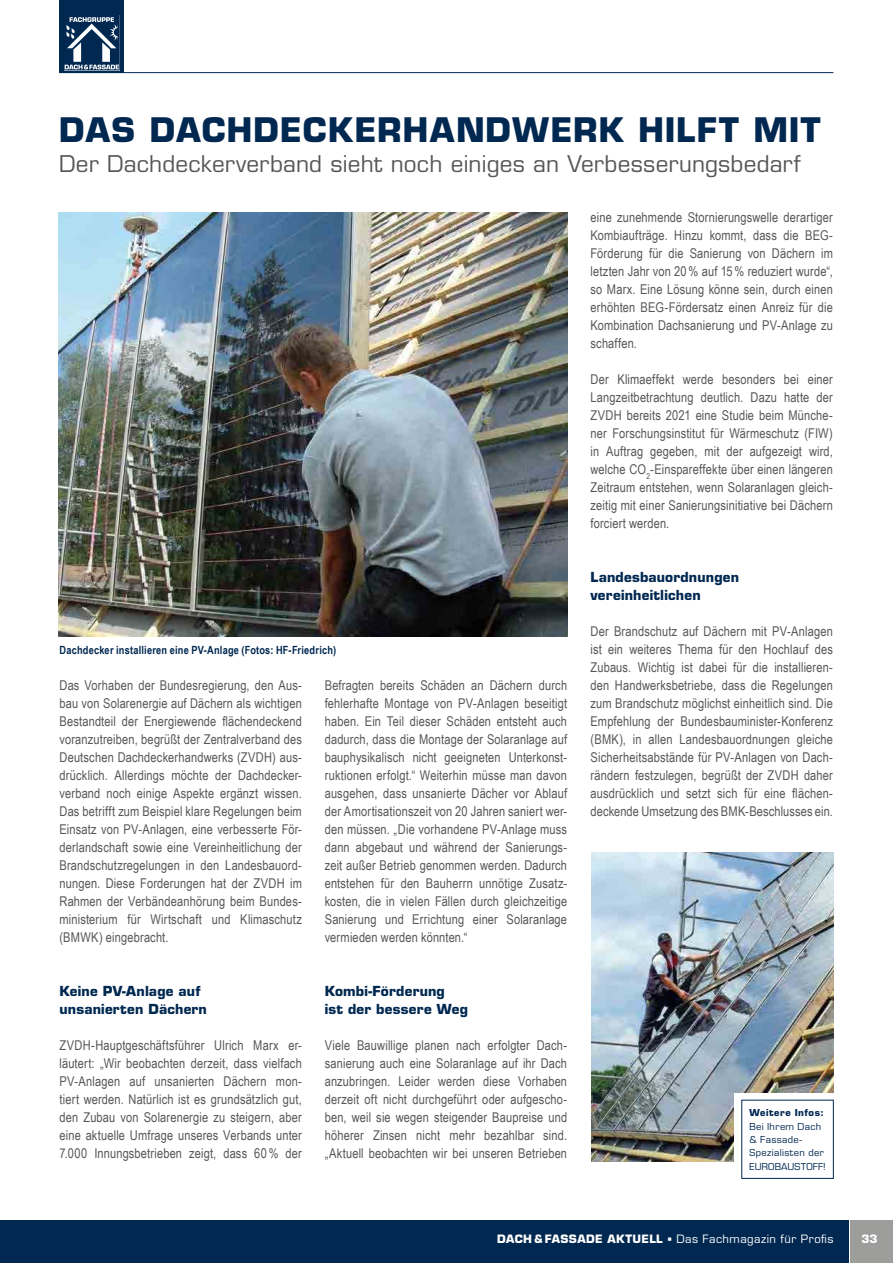
<style>
.page{position:relative;width:893px;height:1263px;background:#fff}
.page>*{position:absolute;margin:0;border:0;box-sizing:border-box;transform-origin:0 0}
.t1{font:700 33px "Eurostile LT Std";letter-spacing:.025em;color:#002851}
.t2{font:22.5px "Eurostile LT Std";letter-spacing:.01em;color:#575756}
.t3{font:13.5px/18px "Arial Narrow";letter-spacing:.01em;color:#575756;text-align:justify}
.t4{font:700 13.5px/18px "Eurostile LT Std";letter-spacing:.015em;color:#002851}
.t5{font:700 11.25px "Arial Narrow";letter-spacing:.02em;color:#002851}
.t6{font:11.25px "Eurostile LT Std";letter-spacing:.04em;color:#fff}
.t7{font:700 11.25px "Eurostile LT Std";color:#fff}
.t8{font:9.3px/13.4px "Eurostile LT Std";letter-spacing:.035em;color:#002851}
.t9{font:700 9.3px "Eurostile LT Std";letter-spacing:.06em;color:#002851}
.s1{font-weight:700}
.s2{font-family:"Minion Pro"}
</style>
<div class="page">
<div style="left:0;top:1220px;width:849px;height:43px;background:#002851"></div>
<div style="left:850px;top:1220px;width:43px;height:43px;background:#9d9d9c"></div>
<div style="left:60px;top:0;width:64px;height:73px;background:#002851"></div>
<hr style="left:60px;top:72px;width:773px;height:1px;background:#002851">
<svg style="left:64px;top:17px;width:55px;height:53px"></svg>
<img style="left:591px;top:852px;width:242px;height:309px">
<img style="left:59px;top:213px;width:509px;height:423px">
<div style="left:734px;top:1093px;width:106px;height:89px;background:#fff"></div>
<div style="left:741px;top:1100px;width:93px;height:79px;background:#fff;border:1px solid #002851"></div>
<h1 class="t1" style="left:59px;top:109px;width:763px">DAS DACHDECKERHANDWERK HILFT MIT</h1>
<h2 class="t2" style="left:59px;top:150px;width:743px">Der Dachdeckerverband sieht noch einiges an Verbesserungsbedarf</h2>
<p class="t5" style="left:60px;top:642px;width:278px">Dachdecker installieren eine PV-Anlage (Fotos: HF-Friedrich)</p>
<p class="t3" style="left:60px;top:676px;width:244px">Das Vorhaben der Bundesregierung, den Aus&shy;bau von Solarenergie auf Dächern als wichtigen Bestandteil der Energiewende flächendeckend voranzutreiben, begrüßt der Zentralverband des Deutschen Dachdeckerhandwerks (ZVDH) aus&shy;drücklich. Allerdings möchte der Dachdecker&shy;verband noch einige Aspekte ergänzt wissen.<br>Das betrifft zum Beispiel klare Regelungen beim Einsatz von PV-Anlagen, eine verbesserte För&shy;derlandschaft sowie eine Vereinheitlichung der Brandschutzregelungen in den Landesbauord&shy;nungen. Diese Forderungen hat der ZVDH im Rahmen der Verbändeanhörung beim Bundes&shy;ministerium für Wirtschaft und Klimaschutz (BMWK) eingebracht.</p>
<p class="t4" style="left:60px;top:982px;width:149px">Keine PV-Anlage auf unsanierten Dächern</p>
<p class="t3" style="left:60px;top:1036px;width:244px">ZVDH-Hauptgeschäftsführer Ulrich Marx er&shy;läutert: „Wir beobachten derzeit, dass vielfach PV-Anlagen auf unsanierten Dächern mon&shy;tiert werden. Natürlich ist es grundsätzlich gut, den Zubau von Solarenergie zu steigern, aber eine aktuelle Umfrage unseres Verbands unter 7.000 Innungsbetrieben zeigt, dass 60% der</p>
<p class="t3" style="left:325px;top:676px;width:244px">Befragten bereits Schäden an Dächern durch fehlerhafte Montage von PV-Anlagen beseitigt haben. Ein Teil dieser Schäden entsteht auch dadurch, dass die Montage der Solaranlage auf bauphysikalisch nicht geeigneten Unterkonst&shy;ruktionen erfolgt.“ Weiterhin müsse man davon ausgehen, dass unsanierte Dächer vor Ablauf der Amortisationszeit von 20 Jahren saniert wer&shy;den müssen. „Die vorhandene PV-Anlage muss dann abgebaut und während der Sanierungs&shy;zeit außer Betrieb genommen werden. Dadurch entstehen für den Bauherrn unnötige Zusatz&shy;kosten, die in vielen Fällen durch gleichzeitige Sanierung und Errichtung einer Solaranlage vermieden werden könnten.“</p>
<p class="t4" style="left:325px;top:982px;width:145px">Kombi-Förderung<br>ist der bessere Weg</p>
<p class="t3" style="left:325px;top:1036px;width:244px">Viele Bauwillige planen nach erfolgter Dach&shy;sanierung auch eine Solaranlage auf ihr Dach anzubringen. Leider werden diese Vorhaben derzeit oft nicht durchgeführt oder aufgescho&shy;ben, weil sie wegen steigender Baupreise und höherer Zinsen nicht mehr bezahlbar sind. „Aktuell beobachten wir bei unseren Betrieben</p>
<p class="t3" style="left:590px;top:208px;width:244px">eine zunehmende Stornierungswelle derartiger Kombiaufträge. Hinzu kommt, dass die BEG-Förderung für die Sanierung von Dächern im letzten Jahr von 20% auf 15% reduziert wurde“, so Marx. Eine Lösung könne sein, durch einen erhöhten BEG-Fördersatz einen Anreiz für die Kombination Dachsanierung und PV-Anlage zu schaffen.</p>
<p class="t3" style="left:590px;top:370px;width:244px">Der Klimaeffekt werde besonders bei einer Langzeitbetrachtung deutlich. Dazu hatte der ZVDH bereits 2021 eine Studie beim Münche&shy;ner Forschungsinstitut für Wärmeschutz (FIW) in Auftrag gegeben, mit der aufgezeigt wird, welche CO<sub>2</sub>-Einspareffekte über einen längeren Zeitraum entstehen, wenn Solaranlagen gleich&shy;zeitig mit einer Sanierungsinitiative bei Dächern forciert werden.</p>
<p class="t4" style="left:590px;top:568px;width:150px">Landesbauordnungen vereinheitlichen</p>
<p class="t3" style="left:590px;top:622px;width:244px">Der Brandschutz auf Dächern mit PV-Anlagen ist ein weiteres Thema für den Hochlauf des Zubaus. Wichtig ist dabei für die installieren&shy;den Handwerksbetriebe, dass die Regelungen zum Brandschutz möglichst einheitlich sind. Die Empfehlung der Bundesbauminister-Konferenz (BMK), in allen Landesbauordnungen gleiche Sicherheitsabstände für PV-Anlagen von Dach&shy;rändern festzulegen, begrüßt der ZVDH daher ausdrücklich und setzt sich für eine flächen&shy;deckende Umsetzung des BMK-Beschlusses ein.</p>
<p class="t9" style="left:749px;top:1107px;width:76px">Weitere Infos:</p>
<p class="t8" style="left:749px;top:1120px;width:78px">Bei Ihrem Dach &amp; Fassade-<br>Spezialisten der<br>EUROBAUSTOFF!</p>
<p class="t6" style="left:497px;top:1232px;width:338px"><span class="s1">DACH &amp; FASSADE AKTUELL</span> <span class="s2">■</span> Das Fachmagazin für Profis</p>
<p class="t7" style="left:861px;top:1232px;width:18px">33</p>
</div>
